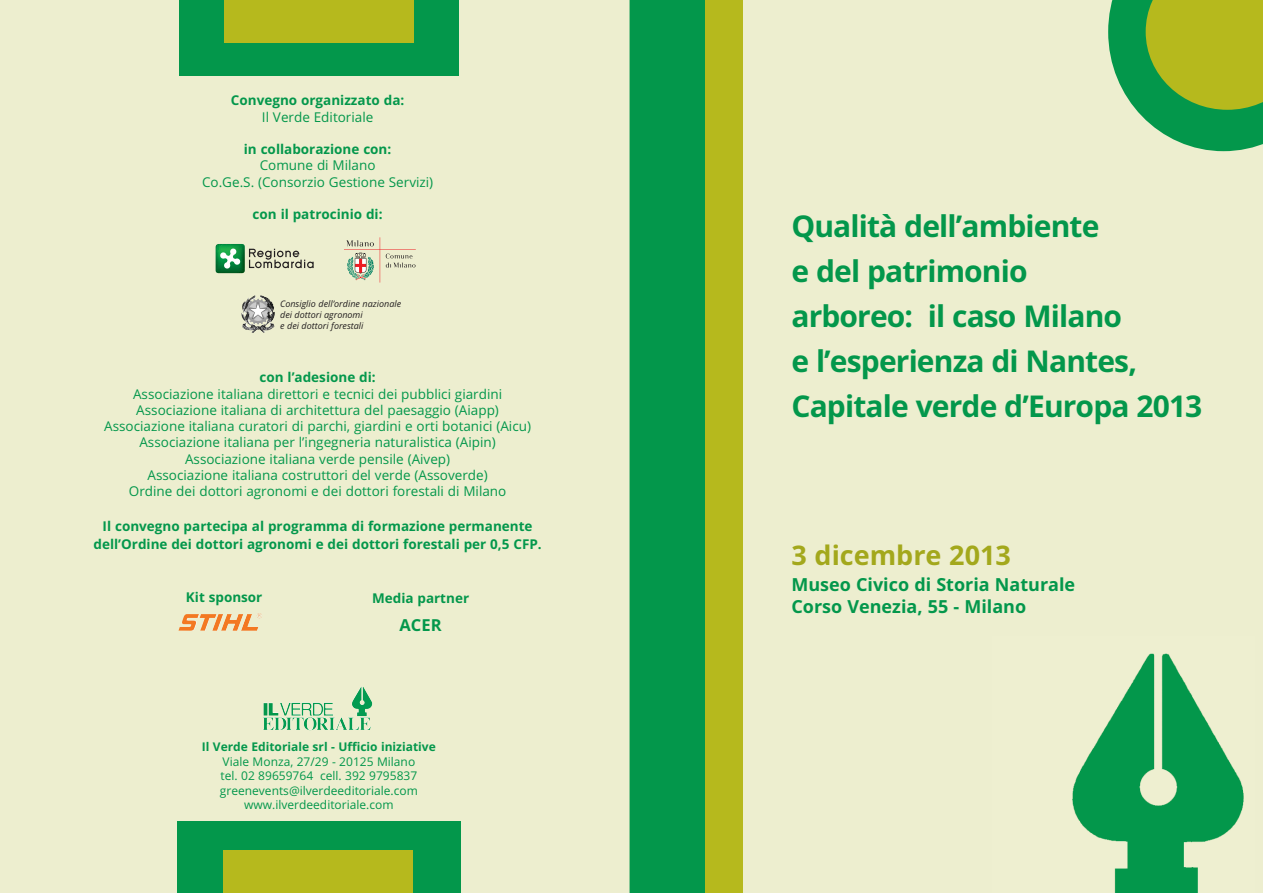
<style>
.page{position:relative;width:1263px;height:893px;background:#fff}
.page>*{position:absolute;margin:0;border:0;box-sizing:border-box;transform-origin:0 0}
.t1{font:700 30px/45px "Open Sans";letter-spacing:-.03em;color:#03974b}
.t2{font:700 27px "Open Sans";color:#a3a81c}
.t3{font:700 18px/21.8px "Open Sans";color:#03974b}
.t4{font:700 16.5px "Open Sans";color:#03974b}
.t5{font:13.5px/16.4px "Open Sans";color:#03974b;text-align:center}
.t6{font:700 13.5px/18px "Open Sans";color:#03974b;text-align:center}
.t7{font:12px/14.5px "Open Sans";color:#03974b;text-align:center}
.t8{font:700 12px "Open Sans";color:#03974b}
.t9{font:italic 9px/10.8px "Open Sans";color:#231f20}
</style>
<div class="page">
<div style="left:0;top:0;width:1262px;height:893px;background:#edeecf"></div>
<img style="left:1072px;top:653px;width:172px;height:240px">
<div style="left:693px;top:0;width:50px;height:893px;background:#b6b91d"></div>
<div style="left:630px;top:0;width:75px;height:893px;background:#03974b"></div>
<div style="left:179px;top:0;width:280px;height:76px;background:#03974b"></div>
<div style="left:225px;top:0;width:189px;height:43px;background:#b6b91d"></div>
<div style="left:177px;top:821px;width:284px;height:72px;background:#03974b"></div>
<div style="left:224px;top:851px;width:189px;height:42px;background:#b6b91d"></div>
<hr style="left:629px;top:0;width:2px;height:893px;background:#03974b">
<svg style="left:1108px;top:0;width:154px;height:151px;background:#78b246"></svg>
<svg style="left:216px;top:244px;width:98px;height:29px"></svg>
<hr style="left:380px;top:237px;width:1px;height:46px;background:#ee1d23">
<hr style="left:344px;top:249px;width:72px;height:1px;background:#ee1d23">
<svg style="left:386px;top:254px;width:29px;height:14px"></svg>
<svg style="left:346px;top:240px;width:28px;height:40px"></svg>
<img style="left:241px;top:295px;width:34px;height:38px">
<img style="left:178px;top:613px;width:84px;height:18px">
<img style="left:352px;top:686px;width:20px;height:30px">
<p class="t6" style="left:231px;top:93px;width:175px">Convegno organizzato da:</p>
<p class="t5" style="left:262px;top:110px;width:113px">Il Verde Editoriale</p>
<p class="t6" style="left:244px;top:142px;width:149px">in collaborazione con:</p>
<p class="t5" style="left:202px;top:159px;width:233px">Comune di Milano<br>Co.Ge.S. (Consorzio Gestione Servizi)</p>
<p class="t6" style="left:253px;top:207px;width:131px">con il patrocinio di:</p>
<p class="t9" style="left:280px;top:300px;width:122px">Consiglio dell’ordine nazionale dei dottori agronomi<br>e dei dottori forestali</p>
<p class="t6" style="left:260px;top:370px;width:118px">con l’adesione di:</p>
<p class="t5" style="left:104px;top:387px;width:428px">Associazione italiana direttori e tecnici dei pubblici giardini Associazione italiana di architettura del paesaggio (Aiapp)<br>Associazione italiana curatori di parchi, giardini e orti botanici (Aicu)<br>Associazione italiana per l’ingegneria naturalistica (Aipin)<br>Associazione italiana verde pensile (Aivep)<br>Associazione italiana costruttori del verde (Assoverde)<br>Ordine dei dottori agronomi e dei dottori forestali di Milano</p>
<p class="t6" style="left:93px;top:518px;width:450px">Il convegno partecipa al programma di formazione permanente dell’Ordine dei dottori agronomi e dei dottori forestali per 0,5 CFP.</p>
<p class="t6" style="left:186px;top:589px;width:78px">Kit sponsor</p>
<p class="t6" style="left:372px;top:591px;width:99px">Media partner</p>
<p class="t4" style="left:400px;top:619px;width:44px">ACER</p>
<p class="t8" style="left:202px;top:742px;width:235px">Il Verde Editoriale srl - Ufficio iniziative</p>
<p class="t7" style="left:220px;top:755px;width:199px">Viale Monza, 27/29 - 20125 Milano tel. 02 89659764 cell. 392 9795837 greenevents@ilverdeeditoriale.com www.ilverdeeditoriale.com</p>
<h1 class="t1" style="left:791px;top:207px;width:412px">Qualità dell’ambiente<br>e del patrimonio<br>arboreo: il caso Milano<br>e l’esperienza di Nantes,<br>Capitale verde d’Europa 2013</h1>
<h2 class="t2" style="left:791px;top:545px;width:221px">3 dicembre 2013</h2>
<h3 class="t3" style="left:791px;top:575px;width:285px">Museo Civico di Storia Naturale<br>Corso Venezia, 55 - Milano</h3>
</div>
